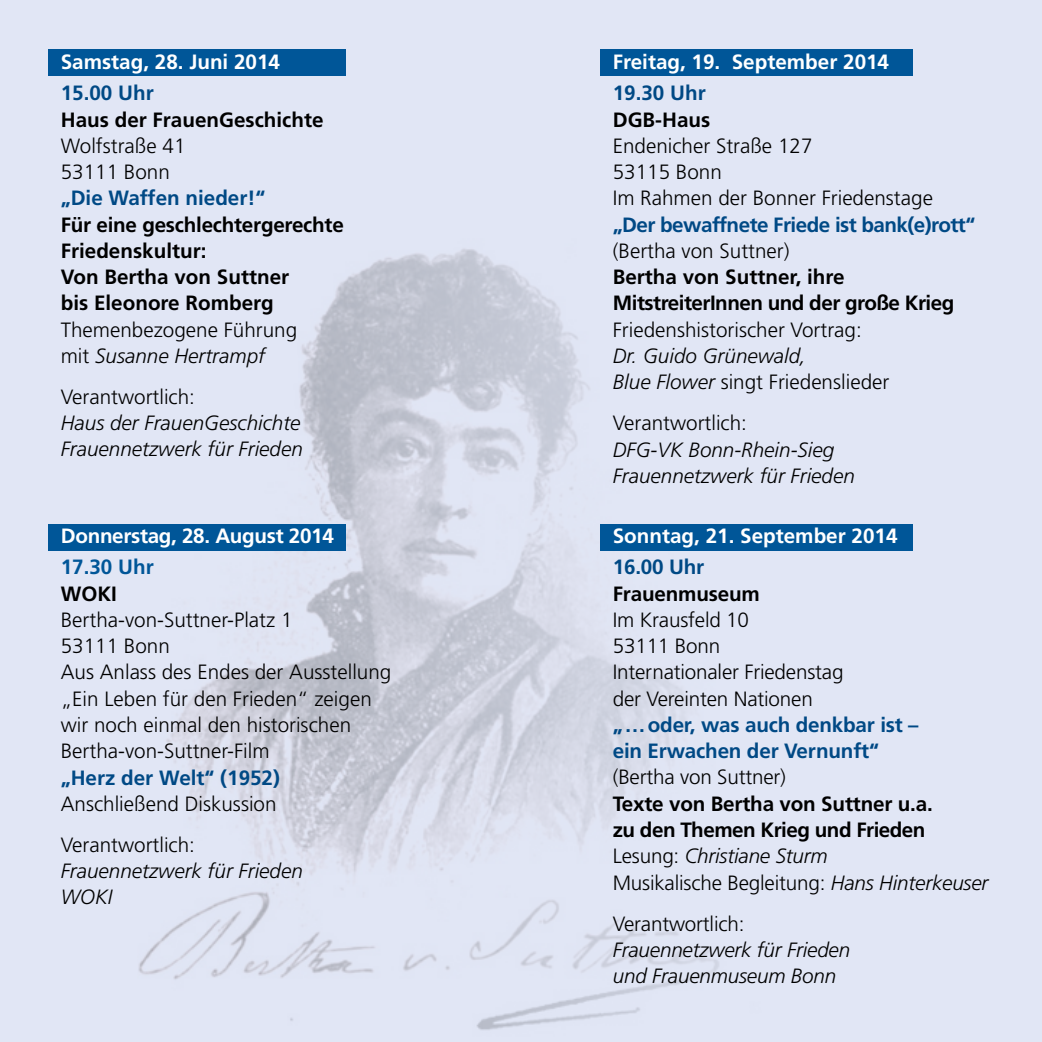
<style>
.page{position:relative;width:1042px;height:1042px;background:#e1e6f5}
.page>*{position:absolute;margin:0;border:0;box-sizing:border-box;transform-origin:0 0}
.t1{font:300 20.65px/26.2px "Frutiger";color:#000}
.t2{font:700 20.65px/26.2px "Frutiger";letter-spacing:-.01em;color:#000}
.t3{font:italic 300 20.65px/26.2px "Frutiger";color:#000}
.t4{font:700 20.65px/26.2px "Frutiger";letter-spacing:-.01em;color:#004985}
.t5{font:700 20.65px "Frutiger";color:#fff}
.t6{font:300 20.65px/26.2px "Frutiger CE";color:#000}
.t7{font:700 20.65px "Frutiger CE";color:#fff}
.t8{font:700 20.65px "Frutiger CE";color:#004985}
.t9{font:700 20.65px "Frutiger";color:#005698}
.s1{font-family:"Frutiger"}
.s2{font-style:italic}
.s3{font-style:normal}
.s4{font-weight:300}
.s5{font-weight:300;font-style:italic}
</style>
<div class="page">
<img style="left:91px;top:249px;width:678px;height:781px">
<div style="left:48px;top:50px;width:298px;height:26px;background:#005698"></div>
<div style="left:600px;top:50px;width:313px;height:26px;background:#005698"></div>
<div style="left:600px;top:524px;width:313px;height:26px;background:#005698"></div>
<div style="left:48px;top:524px;width:298px;height:26px;background:#005698"></div>
<p class="t7" style="left:61px;top:50px;width:221px">Samstag, 28. Juni 201<span class="s1">4</span></p>
<p class="t4" style="left:61px;top:80px;width:94px">15.00 Uhr</p>
<p class="t2" style="left:61px;top:106px;width:264px">Haus der FrauenGeschichte</p>
<p class="t6" style="left:61px;top:132px;width:126px">Wolfstraße 41<br>53111 Bonn</p>
<p class="t8" style="left:61px;top:186px;width:206px">„Die Waffen nieder!“</p>
<p class="t2" style="left:61px;top:211px;width:284px">Für eine geschlechtergerechte<br>Friedenskultur:<br>Von Bertha von Suttner<br>bis Eleonore Romberg</p>
<p class="t1" style="left:61px;top:316px;width:238px">Themenbezogene Führung mit <span class="s2">Susanne Hertrampf</span></p>
<p class="t1" style="left:61px;top:384px;width:136px">Verantwortlich:</p>
<p class="t3" style="left:61px;top:410px;width:244px">Haus der FrauenGeschichte<br>Frauennetzwerk für Frieden</p>
<p class="t5" style="left:61px;top:524px;width:275px">Donnerstag, 28. August 2014</p>
<p class="t9" style="left:61px;top:555px;width:94px">17.30 Uhr</p>
<p class="t2" style="left:61px;top:580px;width:58px">WOKI</p>
<p class="t1" style="left:61px;top:606px;width:332px">Bertha-von-Suttner-Platz 1<br>53111 Bonn<br>Aus Anlass des Endes der Ausstellung „Ein Leben für den Frieden“ zeigen wir noch einmal den historischen<br>Bertha-von-Suttner-Film</p>
<p class="t4" style="left:61px;top:764px;width:221px">„Herz der Welt“ (1952)</p>
<p class="t1" style="left:61px;top:790px;width:217px">Anschließend Diskussion</p>
<p class="t6" style="left:61px;top:831px;width:136px">Verantwortlich:</p>
<p class="t3" style="left:61px;top:858px;width:244px">Frauennetzwerk für Frieden<br>WOKI</p>
<p class="t5" style="left:613px;top:50px;width:278px">Freitag, 19. September 2014</p>
<p class="t4" style="left:613px;top:80px;width:94px">19.30 Uhr</p>
<p class="t2" style="left:613px;top:106px;width:99px">DGB-Haus</p>
<p class="t1" style="left:613px;top:132px;width:322px">Endenicher Straße 127<br>53115 Bonn<br>Im Rahmen der Bonner Friedenstage</p>
<p class="t4" style="left:613px;top:211px;width:364px">„Der bewaffnete Friede ist bank(e)rott“</p>
<p class="t1" style="left:613px;top:237px;width:178px">(Bertha von Suttner)</p>
<p class="t2" style="left:613px;top:263px;width:343px">Bertha von Suttner, ihre<br>MitstreiterInnen und der große Krieg</p>
<p class="t1" style="left:613px;top:316px;width:250px">Friedenshistorischer Vortrag:</p>
<p class="t3" style="left:613px;top:342px;width:278px">Dr. Guido Grünewald,<br>Blue Flower <span class="s3">singt Friedenslieder</span></p>
<p class="t1" style="left:613px;top:410px;width:136px">Verantwortlich:</p>
<p class="t3" style="left:613px;top:436px;width:244px">DFG-VK Bonn-Rhein-Sieg<br>Frauennetzwerk für Frieden</p>
<p class="t5" style="left:613px;top:524px;width:286px">Sonntag, 21. September 2014</p>
<p class="t4" style="left:613px;top:554px;width:93px">16.00 Uhr</p>
<p class="t2" style="left:613px;top:580px;width:149px">Frauenmuseum</p>
<p class="t1" style="left:613px;top:607px;width:232px">Im Krausfeld 10<br>53111 Bonn<br>Internationaler Friedenstag der Vereinten Nationen</p>
<p class="t4" style="left:613px;top:711px;width:307px">„…oder, was auch denkbar ist – ein Erwachen der Vernunft“</p>
<p class="t1" style="left:613px;top:764px;width:175px">(Bertha von Suttner)</p>
<p class="t2" style="left:613px;top:790px;width:377px">Texte von Bertha von Suttner u.a.<br>zu den Themen Krieg und Frieden <span class="s4">Lesung:</span> <span class="s5">Christiane Sturm<br></span><span class="s4">Musikalische Begleitung:</span> <span class="s5">Hans Hinterkeuser</span></p>
<p class="t1" style="left:613px;top:910px;width:133px">Verantwortlich:</p>
<p class="t3" style="left:613px;top:936px;width:239px">Frauennetzwerk für Frieden und Frauenmuseum Bonn</p>
</div>
